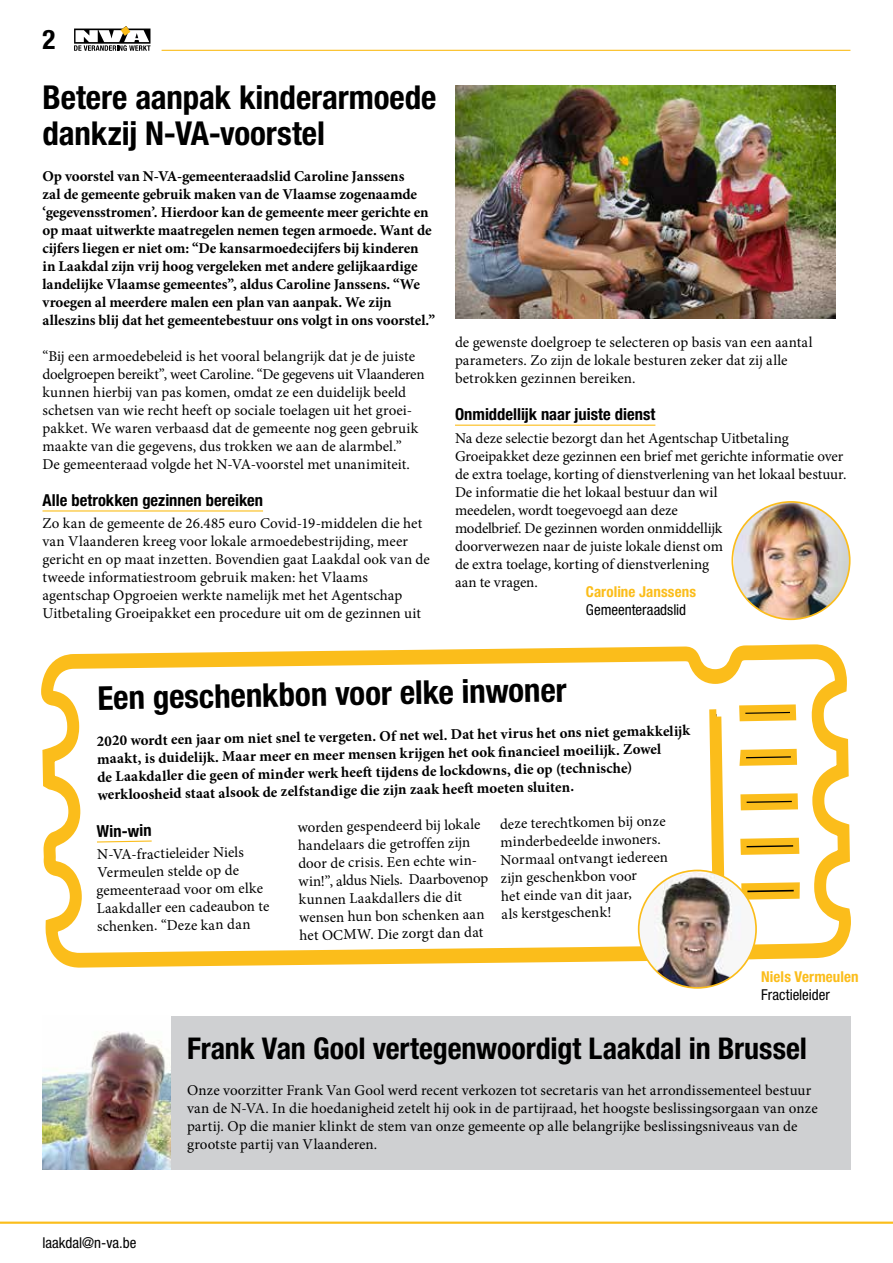
<style>
.page{position:relative;width:893px;height:1263px;background:#fff}
.page>*{position:absolute;margin:0;border:0;box-sizing:border-box;transform-origin:0 0}
.t1{font:700 condensed 33px/36px "Helvetica Neue LT Std";letter-spacing:-.005em;color:#000}
.t2{font:700 condensed 30px "Helvetica Neue LT Std";letter-spacing:-.005em;color:#000}
.t3{font:700 condensed 27px "Helvetica Neue LT Std";color:#000}
.t4{font:700 condensed 16.5px "Helvetica Neue LT Std";color:#000}
.t5{font:15px/18px "Minion Pro";color:#000}
.t6{font:700 15px/18px "Minion Pro";letter-spacing:-.01em;color:#000}
.t7{font:condensed 15px "Helvetica Neue LT Std";color:#000}
.t8{font:700 condensed 15px "Helvetica Neue LT Std";letter-spacing:.005em;color:#fbbd1b}
</style>
<div class="page">
<hr style="left:162px;top:50px;width:688px;height:1px;background:#fbbd1b">
<hr style="left:43px;top:510px;width:220px;height:1px;background:#fbbd1b">
<hr style="left:455px;top:425px;width:200px;height:1px;background:#fbbd1b">
<img style="left:734px;top:502px;width:116px;height:117px">
<div style="left:731px;top:501px;width:119px;height:119px;border:2px solid #fbbd1b;border-radius:50%"></div>
<div style="left:43px;top:1016px;width:807px;height:154px;background:#cfd0d2"></div>
<img style="left:43px;top:1016px;width:127px;height:153px">
<img style="left:455px;top:85px;width:380px;height:234px">
<svg style="left:41px;top:644px;width:810px;height:324px"></svg>
<svg style="left:756px;top:890px;width:38px;height:2px"></svg>
<svg style="left:746px;top:845px;width:47px;height:2px"></svg>
<svg style="left:745px;top:712px;width:45px;height:2px"></svg>
<svg style="left:746px;top:756px;width:45px;height:2px"></svg>
<svg style="left:747px;top:801px;width:45px;height:2px"></svg>
<svg style="left:96px;top:840px;width:57px;height:3px"></svg>
<img style="left:639px;top:871px;width:117px;height:117px">
<div style="left:638px;top:870px;width:119px;height:119px;border:2px solid #fbbd1b;border-radius:50%"></div>
<svg style="left:0;top:1221px;width:893px;height:3px;background:#fbce58"></svg>
<svg style="left:74px;top:26px;width:76px;height:25px"></svg>
<h3 class="t3" style="left:43px;top:23px;width:14px">2</h3>
<h1 class="t1" style="left:43px;top:78px;width:395px">Betere aanpak kinderarmoede dankzij N-VA-voorstel</h1>
<p class="t6" style="left:43px;top:167px;width:394px">Op voorstel van N-VA-gemeenteraadslid Caroline Janssens<br>zal de gemeente gebruik maken van de Vlaamse zogenaamde ‘gegevensstromen’. Hierdoor kan de gemeente meer gerichte en op maat uitwerkte maatregelen nemen tegen armoede. Want de cijfers liegen er niet om: “De kansarmoedecijfers bij kinderen in Laakdal zijn vrij hoog vergeleken met andere gelijkaardige landelijke Vlaamse gemeentes”, aldus Caroline Janssens. “We vroegen al meerdere malen een plan van aanpak. We zijn alleszins blij dat het gemeentebestuur ons volgt in ons voorstel.”</p>
<p class="t5" style="left:43px;top:347px;width:383px">“Bij een armoedebeleid is het vooral belangrijk dat je de juiste doelgroepen bereikt”, weet Caroline. “De gegevens uit Vlaanderen kunnen hierbij van pas komen, omdat ze een duidelijk beeld schetsen van wie recht heeft op sociale toelagen uit het groei&shy;pakket. We waren verbaasd dat de gemeente nog geen gebruik maakte van die gegevens, dus trokken we aan de alarmbel.”<br>De gemeenteraad volgde het N-VA-voorstel met unanimiteit.</p>
<p class="t4" style="left:43px;top:490px;width:222px">Alle betrokken gezinnen bereiken</p>
<p class="t5" style="left:43px;top:515px;width:389px">Zo kan de gemeente de 26.485 euro Covid-19-middelen die het van Vlaanderen kreeg voor lokale armoedebestrijding, meer gericht en op maat inzetten. Bovendien gaat Laakdal ook van de tweede informatiestroom gebruik maken: het Vlaams agentschap Opgroeien werkte namelijk met het Agentschap Uitbetaling Groeipakket een procedure uit om de gezinnen uit</p>
<p class="t5" style="left:455px;top:333px;width:359px">de gewenste doelgroep te selecteren op basis van een aantal parameters. Zo zijn de lokale besturen zeker dat zij alle betrokken gezinnen bereiken.</p>
<p class="t4" style="left:455px;top:404px;width:202px">Onmiddellijk naar juiste dienst</p>
<p class="t5" style="left:455px;top:429px;width:393px">Na deze selectie bezorgt dan het Agentschap Uitbetaling Groeipakket deze gezinnen een brief met gerichte informatie over de extra toelage, korting of dienstverlening van het lokaal bestuur.<br>De informatie die het lokaal bestuur dan wil<br>meedelen, wordt toegevoegd aan deze<br>modelbrief. De gezinnen worden onmiddellijk<br>doorverwezen naar de juiste lokale dienst om<br>de extra toelage, korting of dienstverlening<br>aan te vragen.</p>
<p class="t8" style="left:586px;top:582px;width:112px">Caroline Janssens</p>
<p class="t7" style="left:586px;top:601px;width:102px">Gemeenteraadslid</p>
<h1 class="t1" style="left:97px;top:679px;width:471px;rotate:-1deg">Een geschenkbon voor elke inwoner</h1>
<p class="t6" style="left:97px;top:732px;width:595px;rotate:-1deg">2020 wordt een jaar om niet snel te vergeten. Of net wel. Dat het virus het ons niet gemakkelijk maakt, is duidelijk. Maar meer en meer mensen krijgen het ook fi nancieel moeilijk. Zowel<br>de Laakdaller die geen of minder werk heeft tijdens de lockdowns, die op (technische) werkloosheid staat alsook de zelfstandige die zijn zaak heeft moeten sluiten.</p>
<p class="t4" style="left:97px;top:821px;width:56px;rotate:-1deg">Win-win</p>
<p class="t5" style="left:96px;top:846px;width:174px;rotate:-1deg">N-VA-fractieleider Niels<br>Vermeulen stelde op de gemeenteraad voor om elke<br>Laakdaller een cadeaubon te schenken. “Deze kan dan</p>
<p class="t5" style="left:297px;top:818px;width:191px;rotate:-1deg">worden gespendeerd bij lokale handelaars die getroffen zijn door de crisis. Een echte win&shy;win!”, aldus Niels. Daarbovenop kunnen Laakdallers die dit wensen hun bon schenken aan het OCMW. Die zorgt dan dat</p>
<p class="t5" style="left:500px;top:815px;width:169px;rotate:-1deg">deze terechtkomen bij onze minderbedeelde inwoners.<br>Normaal ontvangt iedereen zijn geschenkbon voor<br>het einde van dit jaar,<br>als kerstgeschenk!</p>
<p class="t8" style="left:761px;top:967px;width:99px">Niels Vermeulen</p>
<p class="t7" style="left:761px;top:986px;width:70px">Fractieleider</p>
<p class="t7" style="left:43px;top:1234px;width:95px">laakdal@n-va.be</p>
<h2 class="t2" style="left:187px;top:1030px;width:621px">Frank Van Gool vertegenwoordigt Laakdal in Brussel</h2>
<p class="t5" style="left:187px;top:1081px;width:632px">Onze voorzitter Frank Van Gool werd recent verkozen tot secretaris van het arrondissementeel bestuur van de N-VA. In die hoedanigheid zetelt hij ook in de partijraad, het hoogste beslissingsorgaan van onze partij. Op die manier klinkt de stem van onze gemeente op alle belangrijke beslissingsniveaus van de grootste partij van Vlaanderen.</p>
</div>
